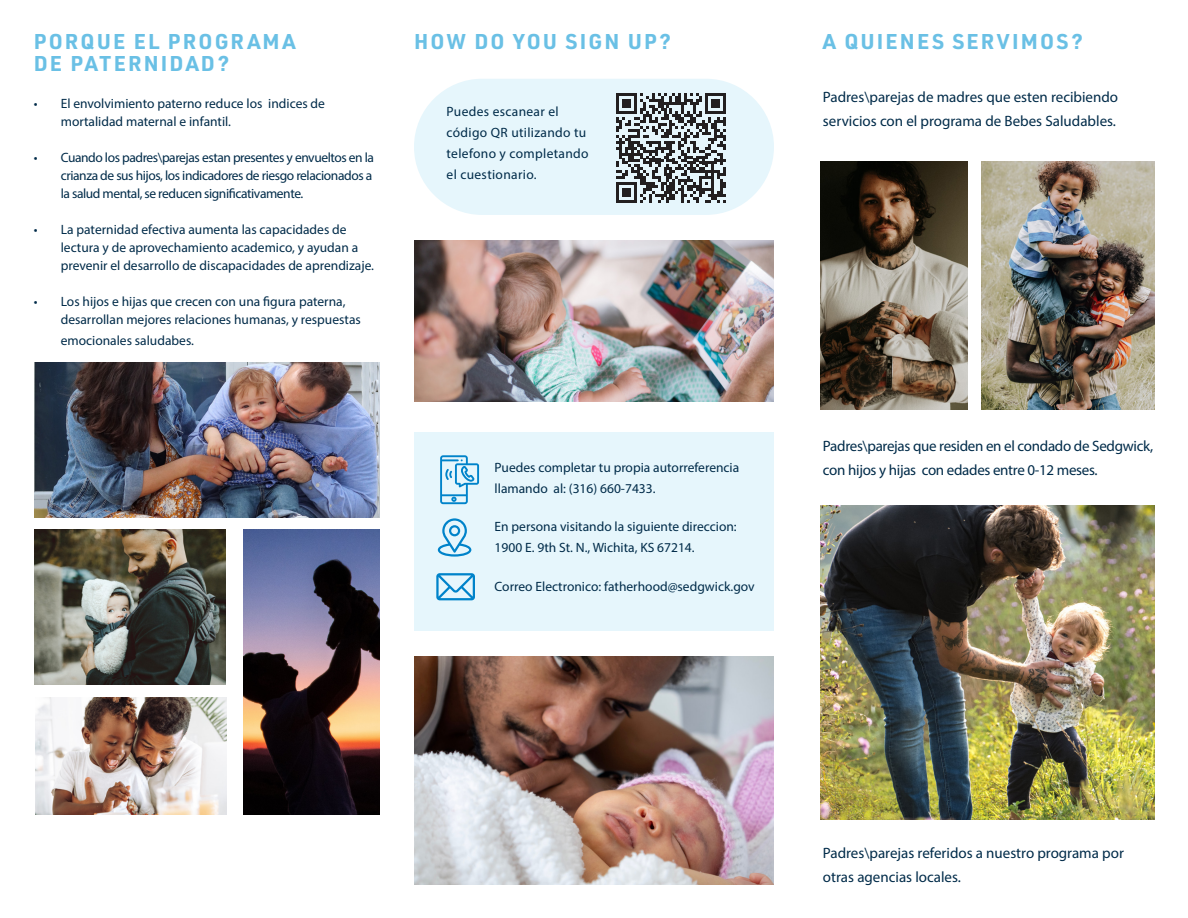
<style>
.page{position:relative;width:1188px;height:918px;background:#fff}
.page>*{position:absolute;margin:0;border:0;box-sizing:border-box;transform-origin:0 0}
.Subhead{font:700 21px/22.5px "URWDIN";letter-spacing:.1em;color:#6ac0e5}
.body_copy{font:15px/24px "Myriad Pro";color:#002b49}
.body_copy-2{font:15px/24px "Myriad Pro";letter-spacing:-.02em;color:#002b49}
.body_copy-3{font:13.5px/18px "Myriad Pro";color:#002b49}
.body_copy-4{font:13.5px/18px "Myriad Pro";letter-spacing:-.03em;color:#002b49}
.body_copy-5{font:13.5px/21px "Myriad Pro";letter-spacing:.025em;color:#002b49}
</style>
<div class="page">
<div style="left:414px;top:432px;width:360px;height:199px;background:#e6f6fc"></div>
<div style="left:414px;top:79px;width:360px;height:136px;background:#e6f6fc;border-radius:68px"></div>
<img style="left:414px;top:241px;width:360px;height:161px">
<img style="left:981px;top:161px;width:173px;height:248px">
<img style="left:821px;top:161px;width:146px;height:248px">
<img style="left:821px;top:505px;width:333px;height:315px">
<img style="left:415px;top:656px;width:359px;height:228px">
<svg style="left:440px;top:455px;width:39px;height:49px"></svg>
<svg style="left:438px;top:518px;width:33px;height:39px"></svg>
<svg style="left:436px;top:573px;width:39px;height:27px"></svg>
<svg style="left:616px;top:93px;width:110px;height:110px"></svg>
<img style="left:35px;top:363px;width:344px;height:155px">
<img style="left:35px;top:530px;width:190px;height:154px">
<img style="left:36px;top:698px;width:191px;height:116px">
<img style="left:243px;top:530px;width:136px;height:284px">
<p class="Subhead" style="left:34px;top:29px;width:263px">PORQUE EL PROGRAMA<br>DE PATERNIDAD?</p>
<p class="body_copy-3" style="left:61px;top:94px;width:266px;text-indent:-27px">• El envolvimiento paterno reduce los indices de mortalidad maternal e infantil.</p>
<p class="body_copy-4" style="left:61px;top:148px;width:315px;text-indent:-27px">• Cuando los padres\parejas estan presentes y envueltos en la crianza de sus hijos, los indicadores de riesgo relacionados a la salud mental, se reducen significativamente.</p>
<p class="body_copy-3" style="left:61px;top:220px;width:315px;text-indent:-27px">• La paternidad efectiva aumenta las capacidades de lectura y de aprovechamiento academico, y ayudan a prevenir el desarrollo de discapacidades de aprendizaje.</p>
<p class="body_copy-3" style="left:61px;top:292px;width:302px;text-indent:-27px">• Los hijos e hijas que crecen con una figura paterna, desarrollan mejores relaciones humanas, y respuestas</p>
<p class="body_copy-3" style="left:61px;top:331px;width:135px">emocionales saludabes.</p>
<p class="Subhead" style="left:414px;top:29px;width:259px">HOW DO YOU SIGN UP?</p>
<p class="Subhead" style="left:823px;top:29px;width:261px">A QUIENES SERVIMOS?</p>
<p class="body_copy-5" style="left:447px;top:101px;width:144px">Puedes escanear el código QR utilizando tu telefono y completando el cuestionario.</p>
<p class="body_copy" style="left:823px;top:85px;width:297px">Padres\parejas de madres que esten recibiendo servicios con el programa de Bebes Saludables.</p>
<p class="body_copy-3" style="left:495px;top:457px;width:246px;line-height:21px">Puedes completar tu propia autorreferencia llamando al: (316) 660-7433.</p>
<p class="body_copy-3" style="left:495px;top:517px;width:244px">En persona visitando la siguiente direccion:</p>
<p class="body_copy-3" style="left:495px;top:538px;width:202px">1900 E. 9th St. N., Wichita, KS 67214.</p>
<p class="body_copy-3" style="left:495px;top:577px;width:262px">Correo Electronico: fatherhood@sedgwick.gov</p>
<p class="body_copy-2" style="left:823px;top:434px;width:332px">Padres\parejas que residen en el condado de Sedgwick, con hijos y hijas con edades entre 0-12 meses.</p>
<p class="body_copy" style="left:823px;top:841px;width:302px">Padres\parejas referidos a nuestro programa por otras agencias locales.</p>
</div>
